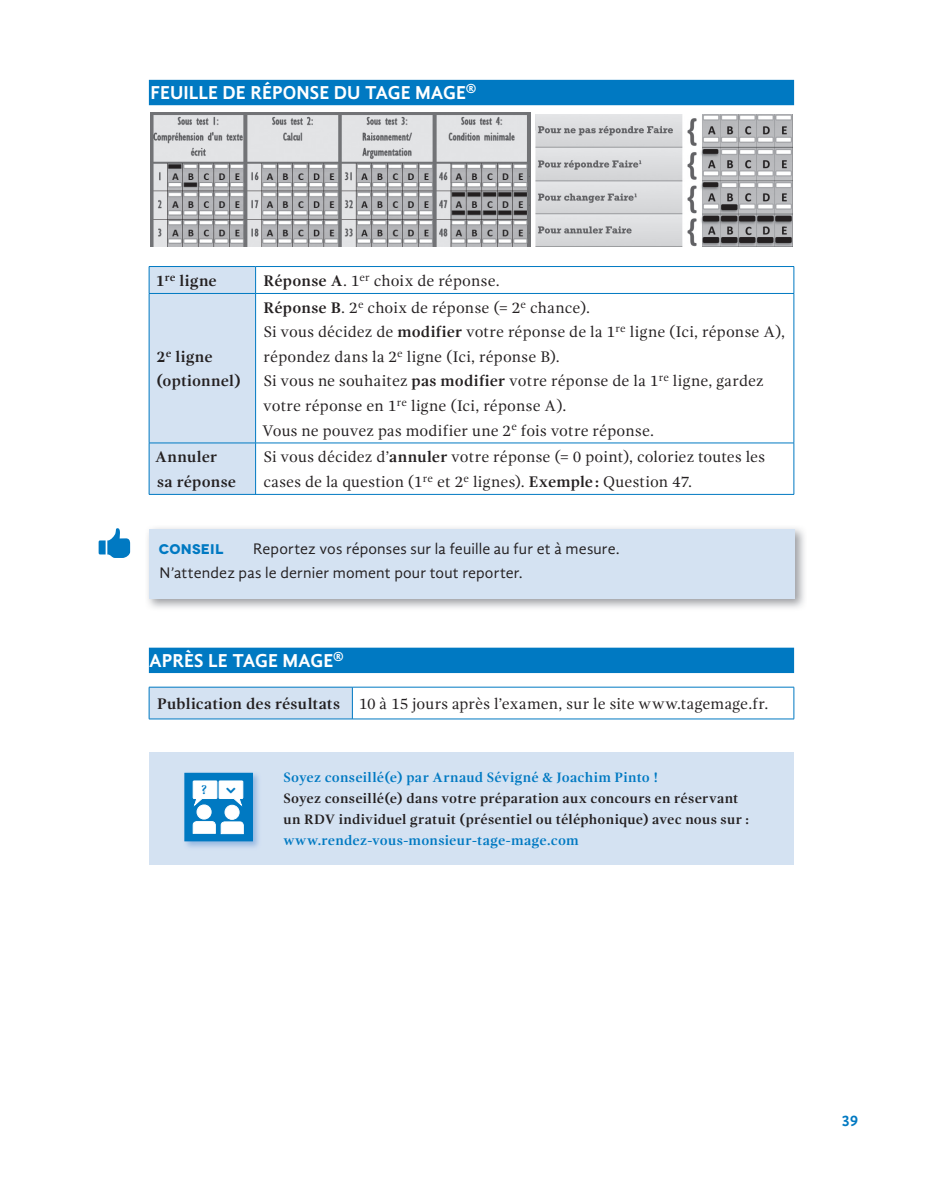
<style>
.page{position:relative;width:943px;height:1191px;background:#fff}
.page>*{position:absolute;margin:0;border:0;box-sizing:border-box;transform-origin:0 0}
.t1{font:70px "Entypo";color:#0079c2}
.t2{font:700 19.25px "Gandhi Sans";color:#fff}
.t3{font:15.75px/24.5px "Gandhi Serif";letter-spacing:.01em;color:#231f20}
.t4{font:15.75px/24.5px "Gandhi Sans";letter-spacing:.01em;color:#231f20}
.t5{font:700 15.75px/24.5px "Gandhi Serif";letter-spacing:.015em;color:#231f20}
.t6{font:700 15.75px "Gandhi Sans";color:#0079c2}
.t7{font:700 14px/21px "Gandhi Serif";letter-spacing:.01em;color:#231f20}
.t8{font:700 14px "Gandhi Serif";letter-spacing:.015em;color:#0079c2}
.t9{font:700 14px "Novecentowide";letter-spacing:.015em;color:#0079c2}
.t10{font:700 13.12px "Gandhi Serif";color:#0079c2}
.s1{font-weight:700}
</style>
<div class="page">
<div style="left:149px;top:80px;width:645px;height:25px;background:#0079c2"></div>
<div style="left:149px;top:647px;width:645px;height:26px;background:#0079c2"></div>
<img style="left:150px;top:112px;width:381px;height:134px">
<img style="left:536px;top:114px;width:256px;height:132px">
<hr style="left:255px;top:266px;width:539px;height:1px;background:#0079c2">
<div style="left:149px;top:266px;width:107px;height:228px;background:#d4e2f2"></div>
<svg style="left:793px;top:267px;width:1px;height:26px"></svg>
<hr style="left:149px;top:293px;width:106px;height:1px;background:#0079c2">
<hr style="left:149px;top:294px;width:1px;height:149px;background:#0079c2">
<hr style="left:255px;top:293px;width:539px;height:1px;background:#0079c2">
<hr style="left:255px;top:294px;width:1px;height:149px;background:#0079c2">
<hr style="left:793px;top:294px;width:1px;height:149px;background:#0079c2">
<hr style="left:149px;top:442px;width:106px;height:1px;background:#0079c2">
<hr style="left:149px;top:443px;width:1px;height:51px;background:#0079c2">
<hr style="left:255px;top:442px;width:539px;height:1px;background:#0079c2">
<hr style="left:255px;top:443px;width:1px;height:51px;background:#0079c2">
<hr style="left:793px;top:443px;width:1px;height:51px;background:#0079c2">
<hr style="left:149px;top:494px;width:645px;height:1px;background:#0079c2">
<img style="left:148px;top:528px;width:657px;height:80px">
<div style="left:149px;top:529px;width:645px;height:69px;background:#d4e2f2"></div>
<div style="left:149px;top:687px;width:203px;height:32px;background:#d4e2f2"></div>
<hr style="left:149px;top:687px;width:203px;height:1px;background:#0079c2">
<hr style="left:149px;top:687px;width:1px;height:31px;background:#0079c2">
<hr style="left:352px;top:687px;width:442px;height:1px;background:#0079c2">
<hr style="left:352px;top:687px;width:1px;height:31px;background:#0079c2">
<hr style="left:793px;top:687px;width:1px;height:31px;background:#0079c2">
<hr style="left:149px;top:718px;width:645px;height:1px;background:#0079c2">
<div style="left:149px;top:752px;width:644px;height:112px;background:#d4e2f2"></div>
<img style="left:184px;top:772px;width:75px;height:76px">
<div style="left:185px;top:773px;width:67px;height:68px;background:#0079c2"></div>
<div style="left:185px;top:773px;width:68px;height:68px;border:1px solid #0079c2"></div>
<div style="left:197px;top:805px;width:14px;height:14px;background:#fff;border-radius:50%"></div>
<div style="left:197px;top:804px;width:14px;height:15px;border:1px solid #fff;border-radius:50%"></div>
<div style="left:225px;top:805px;width:14px;height:14px;background:#fff;border-radius:50%"></div>
<div style="left:225px;top:805px;width:14px;height:14px;border:1px solid #fff;border-radius:50%"></div>
<svg style="left:193px;top:821px;width:51px;height:13px"></svg>
<svg style="left:193px;top:780px;width:50px;height:25px"></svg>
<p class="t2" style="left:151px;top:86px;width:327px">FEUILLE DE RÉPONSE DU TAGE MAGE<sup>®</sup></p>
<h1 class="t1" style="left:95px;top:495px;width:40px">8</h1>
<p class="t5" style="left:156px;top:270px;width:63px">1<sup>re</sup> ligne</p>
<p class="t3" style="left:263px;top:268px;width:238px"><span class="s1">Réponse A</span>. 1<sup>er</sup> choix de réponse.</p>
<p class="t5" style="left:156px;top:346px;width:86px">2<sup>e</sup> ligne (optionnel)</p>
<p class="t3" style="left:262px;top:295px;width:524px"><span class="s1">Réponse B</span>. 2<sup>e</sup> choix de réponse (= 2<sup>e</sup> chance).<br>Si vous décidez de <span class="s1">modifier</span> votre réponse de la 1<sup>re</sup> ligne (Ici, réponse A), répondez dans la 2<sup>e</sup> ligne (Ici, réponse B).<br>Si vous ne souhaitez <span class="s1">pas modifier</span> votre réponse de la 1<sup>re</sup> ligne, gardez votre réponse en 1<sup>re</sup> ligne (Ici, réponse A).<br>Vous ne pouvez pas modifier une 2<sup>e</sup> fois votre réponse.</p>
<p class="t5" style="left:155px;top:446px;width:82px">Annuler sa réponse</p>
<p class="t3" style="left:263px;top:445px;width:503px">Si vous décidez d’<span class="s1">annuler</span> votre réponse (= 0 point), coloriez toutes les cases de la question (1<sup>re</sup> et 2<sup>e</sup> lignes). <span class="s1">Exemple :</span> Question 47.</p>
<p class="t4" style="left:159px;top:537px;width:461px;text-indent:93px">Reportez vos réponses sur la feuille au fur et à mesure.<br>N’attendez pas le dernier moment pour tout reporter.</p>
<p class="t9" style="left:159px;top:540px;width:66px">CONSEIL</p>
<p class="t2" style="left:149px;top:653px;width:196px">APRÈS LE TAGE MAGE<sup>®</sup></p>
<p class="t3" style="left:157px;top:691px;width:612px"><span class="s1">Publication des résultats</span> 10 à 15 jours après l’examen, sur le site www.tagemage.fr.</p>
<p class="t10" style="left:202px;top:785px;width:7px">?</p>
<p class="t8" style="left:283px;top:772px;width:376px">Soyez conseillé(e) par Arnaud Sévigné &amp; Joachim Pinto !</p>
<p class="t7" style="left:283px;top:789px;width:467px">Soyez conseillé(e) dans votre préparation aux concours en réservant un RDV individuel gratuit (présentiel ou téléphonique) avec nous sur :</p>
<p class="t8" style="left:283px;top:835px;width:297px">www.rendez-vous-monsieur-tage-mage.com</p>
<p class="t6" style="left:841px;top:1115px;width:18px">39</p>
</div>
